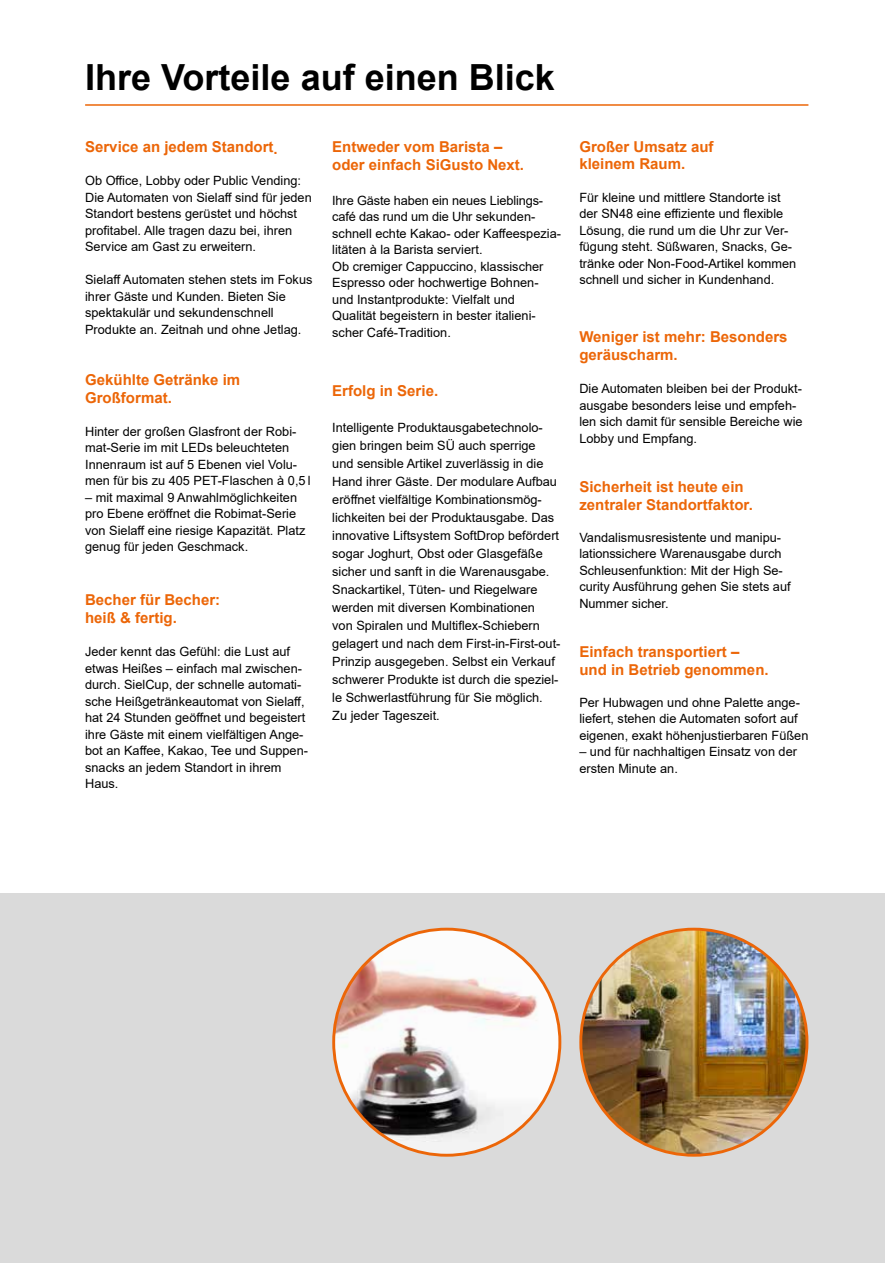
<style>
.page{position:relative;width:885px;height:1263px;background:#fff}
.page>*{position:absolute;margin:0;border:0;box-sizing:border-box;transform-origin:0 0}
.t1{font:700 36px "Arial";color:#000}
.t2{font:700 15px/18px "Arial";color:#ec6608}
.t3{font:12.75px/16.5px "Arial";color:#000}
</style>
<div class="page">
<div style="left:0;top:893px;width:884px;height:370px;background:#dadada"></div>
<hr style="left:85px;top:104px;width:723px;height:2px;background:#ec6608">
<img style="left:333px;top:929px;width:227px;height:226px;border-radius:113px">
<img style="left:580px;top:929px;width:226px;height:226px;border-radius:113px">
<h1 class="t1" style="left:85px;top:52px;width:471px">Ihre Vorteile auf einen Blick</h1>
<p class="t2" style="left:85px;top:138px;width:194px">Service an jedem Standort.</p>
<p class="t3" style="left:85px;top:172px;width:228px">Ob Office, Lobby oder Public Vending:<br>Die Automaten von Sielaff sind für jeden Standort bestens gerüstet und höchst profitabel. Alle tragen dazu bei, ihren Service am Gast zu erweitern.</p>
<p class="t3" style="left:85px;top:271px;width:229px">Sielaff Automaten stehen stets im Fokus ihrer Gäste und Kunden. Bieten Sie spektakulär und sekundenschnell Produkte an. Zeitnah und ohne Jetlag.</p>
<p class="t2" style="left:85px;top:371px;width:157px">Gekühlte Getränke im<br>Großformat.</p>
<p class="t3" style="left:85px;top:423px;width:227px">Hinter der großen Glasfront der Robi&shy;mat-Serie im mit LEDs beleuchteten Innenraum ist auf 5 Ebenen viel Volu&shy;men für bis zu 405 PET-Flaschen à 0,5 l</p>
<p class="t3" style="left:85px;top:489px;width:222px">– mit maximal 9 Anwahlmöglichkeiten pro Ebene eröffnet die Robimat-Serie von Sielaff eine riesige Kapazität. Platz genug für jeden Geschmack.</p>
<p class="t2" style="left:85px;top:591px;width:137px">Becher für Becher: heiß &amp; fertig.</p>
<p class="t3" style="left:85px;top:643px;width:224px">Jeder kennt das Gefühl: die Lust auf etwas Heißes – einfach mal zwischen&shy;durch. SielCup, der schnelle automati&shy;sche Heißgetränkeautomat von Sielaff, hat 24 Stunden geöffnet und begeistert ihre Gäste mit einem vielfältigen Ange&shy;bot an Kaffee, Kakao, Tee und Suppen&shy;snacks an jedem Standort in ihrem Haus.</p>
<p class="t2" style="left:332px;top:138px;width:193px">Entweder vom Barista – oder einfach SiGusto Next.</p>
<p class="t3" style="left:332px;top:192px;width:230px">Ihre Gäste haben ein neues Lieblings&shy;café das rund um die Uhr sekunden&shy;schnell echte Kakao- oder Kaffeespezia&shy;litäten à la Barista serviert.<br>Ob cremiger Cappuccino, klassischer Espresso oder hochwertige Bohnen&shy;und Instantprodukte: Vielfalt und Qualität begeistern in bester italieni&shy;scher Café-Tradition.</p>
<p class="t2" style="left:332px;top:382px;width:107px">Erfolg in Serie.</p>
<p class="t3" style="left:332px;top:418px;width:230px;line-height:18px">Intelligente Produktausgabetechnolo&shy;gien bringen beim SÜ auch sperrige<br>und sensible Artikel zuverlässig in die Hand ihrer Gäste. Der modulare Aufbau eröffnet vielfältige Kombinationsmög&shy;lichkeiten bei der Produktausgabe. Das innovative Liftsystem SoftDrop befördert sogar Joghurt, Obst oder Glasgefäße sicher und sanft in die Warenausgabe.<br>Snackartikel, Tüten- und Riegelware werden mit diversen Kombinationen<br>von Spiralen und Multiflex-Schiebern gelagert und nach dem First-in-First-out-Prinzip ausgegeben. Selbst ein Verkauf schwerer Produkte ist durch die speziel&shy;le Schwerlastführung für Sie möglich.<br>Zu jeder Tageszeit.</p>
<p class="t2" style="left:579px;top:139px;width:136px;line-height:16.5px">Großer Umsatz auf kleinem Raum.</p>
<p class="t3" style="left:579px;top:189px;width:218px">Für kleine und mittlere Standorte ist der SN48 eine effiziente und flexible Lösung, die rund um die Uhr zur Ver&shy;fügung steht. Süßwaren, Snacks, Ge&shy;tränke oder Non-Food-Artikel kommen schnell und sicher in Kundenhand.</p>
<p class="t2" style="left:579px;top:328px;width:210px">Weniger ist mehr: Besonders geräuscharm.</p>
<p class="t3" style="left:579px;top:380px;width:225px">Die Automaten bleiben bei der Produkt&shy;ausgabe besonders leise und empfeh&shy;len sich damit für sensible Bereiche wie Lobby und Empfang.</p>
<p class="t2" style="left:579px;top:478px;width:175px">Sicherheit ist heute ein zentraler Standortfaktor.</p>
<p class="t3" style="left:579px;top:529px;width:213px">Vandalismusresistente und manipu&shy;lationssichere Warenausgabe durch<br>Schleusenfunktion: Mit der High Se&shy;curity Ausführung gehen Sie stets auf<br>Nummer sicher.</p>
<p class="t2" style="left:579px;top:643px;width:191px">Einfach transportiert – und in Betrieb genommen.</p>
<p class="t3" style="left:579px;top:694px;width:230px">Per Hubwagen und ohne Palette ange&shy;liefert, stehen die Automaten sofort auf eigenen, exakt höhenjustierbaren Füßen</p>
<p class="t3" style="left:579px;top:743px;width:219px">– und für nachhaltigen Einsatz von der ersten Minute an.</p>
</div>
